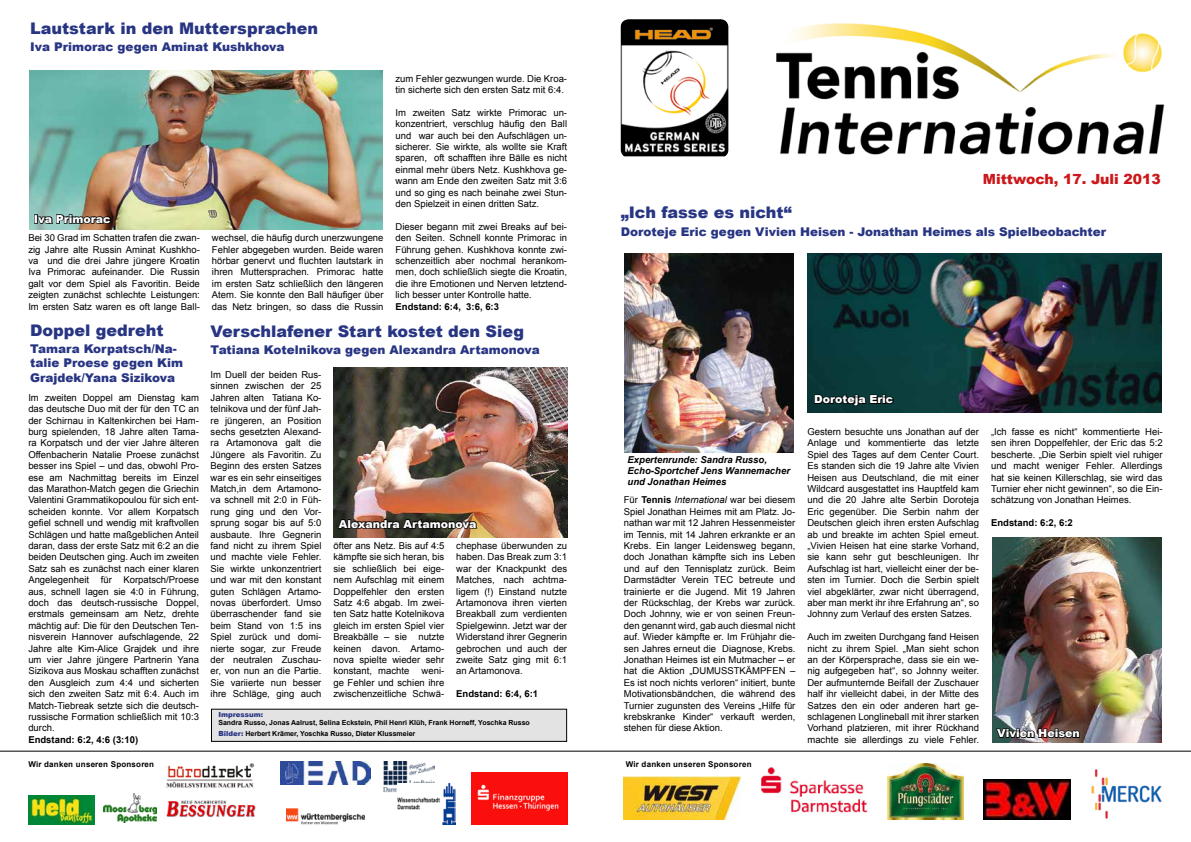
<style>
.page{position:relative;width:1191px;height:842px;background:#fff}
.page>*{position:absolute;margin:0;border:0;box-sizing:border-box;transform-origin:0 0}
.t1{font:900 16px "Arial";color:#283583}
.t2{font:900 14px "Arial";color:#cd171a}
.t3{font:900 12px/14.4px "Arial";color:#283583}
.t4{font:900 11px "Arial";color:#fff}
.t5{font:9.5px/11.4px "Arial";color:#000;text-align:justify}
.t6{font:700 9.5px "Arial";color:#000}
.t7{font:italic 700 9.5px/11.4px "Arial";color:#000}
.t8{font:700 8px "Arial";letter-spacing:.025em;color:#000}
.t9{font:700 7px/11.2px "Arial";color:#000}
.t10{font:900 7px "Arial";color:#283583}
.s1{font-weight:900;color:#283583}
.s2{font-weight:700}
.s3{font-style:italic}
</style>
<div class="page">
<img style="left:621px;top:19px;width:107px;height:137px">
<img style="left:166px;top:800px;width:90px;height:18px">
<img style="left:471px;top:772px;width:96px;height:52px">
<img style="left:761px;top:767px;width:106px;height:46px">
<img style="left:983px;top:780px;width:87px;height:40px">
<hr style="left:0;top:751px;width:1191px;height:1px;background:#000">
<img style="left:383px;top:762px;width:51px;height:30px">
<img style="left:166px;top:763px;width:89px;height:25px">
<img style="left:776px;top:23px;width:389px;height:132px">
<div style="left:211px;top:709px;width:355px;height:32px;background:#e3e3e3"></div>
<div style="left:211px;top:709px;width:356px;height:33px;border:1px solid #000"></div>
<img style="left:286px;top:808px;width:78px;height:16px">
<img style="left:281px;top:762px;width:89px;height:23px">
<img style="left:624px;top:776px;width:117px;height:44px">
<img style="left:1091px;top:769px;width:71px;height:50px">
<img style="left:28px;top:795px;width:66px;height:29px">
<img style="left:397px;top:783px;width:59px;height:41px">
<img style="left:887px;top:764px;width:77px;height:56px">
<img style="left:104px;top:793px;width:53px;height:30px">
<img style="left:624px;top:253px;width:169px;height:199px">
<img style="left:992px;top:538px;width:169px;height:204px">
<img style="left:808px;top:253px;width:353px;height:159px">
<svg style="left:813px;top:393px;width:81px;height:14px"></svg>
<svg style="left:995px;top:728px;width:85px;height:12px"></svg>
<img style="left:30px;top:71px;width:352px;height:158px">
<div style="left:34px;top:214px;width:4px;height:10px;border:2px solid #000"></div>
<svg style="left:36px;top:213px;width:76px;height:13px"></svg>
<img style="left:333px;top:368px;width:234px;height:170px">
<svg style="left:337px;top:517px;width:141px;height:14px;background:#362b20"></svg>
<h1 class="t1" style="left:30px;top:17px;width:290px">Lautstark in den Muttersprachen</h1>
<p class="t3" style="left:30px;top:40px;width:256px">Iva Primorac gegen Aminat Kushkhova</p>
<p class="t4" style="left:34px;top:211px;width:78px">Iva Primorac</p>
<p class="t5" style="left:28px;top:232px;width:173px">Bei 30 Grad im Schatten trafen die zwan&shy;zig Jahre alte Russin Aminat Kushkho&shy;va und die drei Jahre jüngere Kroatin Iva Primorac aufeinander. Die Russin galt vor dem Spiel als Favoritin. Beide zeigten zunächst schlechte Leistungen:<br>Im ersten Satz waren es oft lange Ball-</p>
<p class="t5" style="left:212px;top:232px;width:173px">wechsel, die häufig durch unerzwungene Fehler abgegeben wurden. Beide waren hörbar genervt und fluchten lautstark in ihren Muttersprachen. Primorac hatte im ersten Satz schließlich den längeren Atem. Sie konnte den Ball häufiger über das Netz bringen, so dass die Russin</p>
<p class="t5" style="left:395px;top:73px;width:173px">zum Fehler gezwungen wurde. Die Kroa&shy;tin sicherte sich den ersten Satz mit 6:4.</p>
<p class="t5" style="left:395px;top:107px;width:173px">Im zweiten Satz wirkte Primorac un&shy;konzentriert, verschlug häufig den Ball und war auch bei den Aufschlägen un&shy;sicherer. Sie wirkte, als wollte sie Kraft sparen, oft schafften ihre Bälle es nicht einmal mehr übers Netz. Kushkhova ge&shy;wann am Ende den zweiten Satz mit 3:6 und so ging es nach beinahe zwei Stun&shy;den Spielzeit in einen dritten Satz.</p>
<p class="t5" style="left:395px;top:221px;width:173px">Dieser begann mit zwei Breaks auf bei&shy;den Seiten. Schnell konnte Primorac in Führung gehen. Kushkhova konnte zwi&shy;schenzeitlich aber nochmal herankom&shy;men, doch schließlich siegte die Kroatin, die ihre Emotionen und Nerven letztend&shy;lich besser unter Kontrolle hatte.</p>
<p class="t6" style="left:395px;top:300px;width:105px">Endstand: 6:4, 3:6, 6:3</p>
<h1 class="t1" style="left:30px;top:318px;width:135px">Doppel gedreht</h1>
<p class="t3" style="left:30px;top:341px;width:155px">Tamara Korpatsch/Na&shy;talie Proese gegen Kim<br>Grajdek/Yana Sizikova</p>
<p class="t5" style="left:28px;top:392px;width:172px">Im zweiten Doppel am Dienstag kam das deutsche Duo mit der für den TC an der Schirnau in Kaltenkirchen bei Ham&shy;burg spielenden, 18 Jahre alten Tama&shy;ra Korpatsch und der vier Jahre älteren Offenbacherin Natalie Proese zunächst besser ins Spiel – und das, obwohl Pro&shy;ese am Nachmittag bereits im Einzel das Marathon-Match gegen die Griechin Valentini Grammatikopoulou für sich ent&shy;scheiden konnte. Vor allem Korpatsch gefiel schnell und wendig mit kraftvollen Schlägen und hatte maßgeblichen Anteil daran, dass der erste Satz mit 6:2 an die beiden Deutschen ging. Auch im zweiten Satz sah es zunächst nach einer klaren Angelegenheit für Korpatsch/Proese aus, schnell lagen sie 4:0 in Führung, doch das deutsch-russische Doppel, erstmals gemeinsam am Netz, drehte mächtig auf: Die für den Deutschen Ten&shy;nisverein Hannover aufschlagende, 22<br>Jahre alte Kim-Alice Grajdek und ihre um vier Jahre jüngere Partnerin Yana Sizikova aus Moskau schafften zunächst den Ausgleich zum 4:4 und sicherten sich den zweiten Satz mit 6:4. Auch im Match-Tiebreak setzte sich die deutsch&shy;russische Formation schließlich mit 10:3 durch.</p>
<p class="t6" style="left:28px;top:733px;width:111px">Endstand: 6:2, 4:6 (3:10)</p>
<h1 class="t1" style="left:211px;top:320px;width:315px">Verschlafener Start kostet den Sieg</h1>
<p class="t3" style="left:211px;top:342px;width:331px">Tatiana Kotelnikova gegen Alexandra Artamonova</p>
<p class="t5" style="left:211px;top:369px;width:112px">Im Duell der beiden Rus&shy;sinnen zwischen der 25<br>Jahren alten Tatiana Ko&shy;telnikova und der fünf Jah&shy;re jüngeren, an Position sechs gesetzten Alexand&shy;ra Artamonova galt die Jüngere als Favoritin. Zu Beginn des ersten Satzes war es ein sehr einseitiges Match,in dem Artamono&shy;va schnell mit 2:0 in Füh&shy;rung ging und den Vor&shy;sprung sogar bis auf 5:0 ausbaute. Ihre Gegnerin fand nicht zu ihrem Spiel und machte viele Fehler.<br>Sie wirkte unkonzentriert und war mit den konstant guten Schlägen Artamo&shy;novas überfordert. Umso überraschender fand sie beim Stand von 1:5 ins Spiel zurück und domi&shy;nierte sogar, zur Freude der neutralen Zuschau&shy;er, von nun an die Partie.<br>Sie variierte nun besser ihre Schläge, ging auch</p>
<p class="t4" style="left:339px;top:516px;width:139px">Alexandra Artamonova</p>
<p class="t5" style="left:333px;top:540px;width:112px">öfter ans Netz. Bis auf 4:5 kämpfte sie sich heran, bis sie schließlich bei eige&shy;nem Aufschlag mit einem Doppelfehler den ersten Satz 4:6 abgab. Im zwei&shy;ten Satz hatte Kotelnikova gleich im ersten Spiel vier Breakbälle – sie nutzte keinen davon. Artamo&shy;nova spielte wieder sehr konstant, machte</p>
<p class="t5" style="left:333px;top:665px;width:112px;text-indent:88px">weni&shy;ge Fehler und schien ihre zwischenzeitliche Schwä-</p>
<p class="t5" style="left:456px;top:540px;width:112px">chephase überwunden zu haben. Das Break zum 3:1 war der Knackpunkt des Matches, nach achtma&shy;ligem (!) Einstand nutzte Artamonova ihren vierten Breakball zum verdienten Spielgewinn. Jetzt war der Widerstand ihrer Gegnerin gebrochen und auch der zweite Satz ging mit 6:1 an Artamonova.</p>
<p class="t6" style="left:456px;top:688px;width:83px">Endstand: 6:4, 6:1</p>
<p class="t10" style="left:218px;top:709px;width:46px">Impressum:</p>
<p class="t9" style="left:218px;top:717px;width:313px">Sandra Russo, Jonas Aalrust, Selina Eckstein, Phil Henri Klüh, Frank Horneff, Yoschka Russo<br><span class="s1">Bilder:</span> Herbert Krämer, Yoschka Russo, Dieter Klussmeier</p>
<h2 class="t2" style="left:982px;top:169px;width:180px">Mittwoch, 17. Juli 2013</h2>
<h1 class="t1" style="left:621px;top:201px;width:172px">„Ich fasse es nicht“</h1>
<p class="t3" style="left:621px;top:224px;width:487px">Doroteje Eric gegen Vivien Heisen - Jonathan Heimes als Spielbeobachter</p>
<p class="t7" style="left:627px;top:454px;width:164px">Expertenrunde: Sandra Russo,<br>Echo-Sportchef Jens Wannemacher und Jonathan Heimes</p>
<p class="t5" style="left:624px;top:494px;width:173px">Für <span class="s2">Tennis</span> <span class="s3">International</span> war bei diesem Spiel Jonathan Heimes mit am Platz. Jo&shy;nathan war mit 12 Jahren Hessenmeister im Tennis, mit 14 Jahren erkrankte er an Krebs. Ein langer Leidensweg begann, doch Jonathan kämpfte sich ins Leben und auf den Tennisplatz zurück. Beim Darmstädter Verein TEC betreute und trainierte er die Jugend. Mit 19 Jahren der Rückschlag, der Krebs war zurück.<br>Doch Johnny, wie er von seinen Freun&shy;den genannt wird, gab auch diesmal nicht auf. Wieder kämpfte er. Im Frühjahr die&shy;sen Jahres erneut die Diagnose, Krebs.<br>Jonathan Heimes ist ein Mutmacher – er hat die Aktion „DUMUSSTKÄMPFEN – Es ist noch nichts verloren“ initiert, bunte Motivationsbändchen, die während des Turnier zugunsten des Vereins „Hilfe für krebskranke Kinder“ verkauft werden, stehen für diese Aktion.</p>
<p class="t4" style="left:814px;top:391px;width:80px">Doroteja Eric</p>
<p class="t5" style="left:807px;top:426px;width:173px">Gestern besuchte uns Jonathan auf der Anlage und kommentierte das letzte Spiel des Tages auf dem Center Court.<br>Es standen sich die 19 Jahre alte Vivien Heisen aus Deutschland, die mit einer Wildcard ausgestattet ins Hauptfeld kam und die 20 Jahre alte Serbin Doroteja Eric gegenüber. Die Serbin nahm der Deutschen gleich ihren ersten Aufschlag ab und breakte im achten Spiel erneut. „Vivien Heisen hat eine starke Vorhand, sie kann sehr gut beschleunigen. Ihr Aufschlag ist hart, vielleicht einer der be&shy;sten im Turnier. Doch die Serbin spielt viel abgeklärter, zwar nicht überragend, aber man merkt ihr ihre Erfahrung an“, so Johnny zum Verlauf des ersten Satzes.</p>
<p class="t5" style="left:807px;top:631px;width:173px">Auch im zweiten Durchgang fand Heisen nicht zu ihrem Spiel. „Man sieht schon an der Körpersprache, dass sie ein we&shy;nig aufgegeben hat“, so Johnny weiter.<br>Der aufmunternde Beifall der Zuschauer half ihr vielleicht dabei, in der Mitte des Satzes den ein oder anderen hart ge&shy;schlagenen Longlineball mit ihrer starken Vorhand platzieren, mit ihrer Rückhand machte sie allerdings zu viele Fehler.</p>
<p class="t5" style="left:991px;top:426px;width:173px">„Ich fasse es nicht“ kommentierte Hei&shy;sen ihren Doppelfehler, der Eric das 5:2 bescherte. „Die Serbin spielt viel ruhiger und macht weniger Fehler. Allerdings hat sie keinen Killerschlag, sie wird das Turnier eher nicht gewinnen“, so die Ein&shy;schätzung von Jonathan Heimes.</p>
<p class="t6" style="left:991px;top:517px;width:83px">Endstand: 6:2, 6:2</p>
<p class="t4" style="left:997px;top:725px;width:84px">Vivien Heisen</p>
<p class="t8" style="left:28px;top:759px;width:127px">Wir danken unseren Sponsoren</p>
<p class="t8" style="left:626px;top:759px;width:127px">Wir danken unseren Sponsoren</p>
</div>
